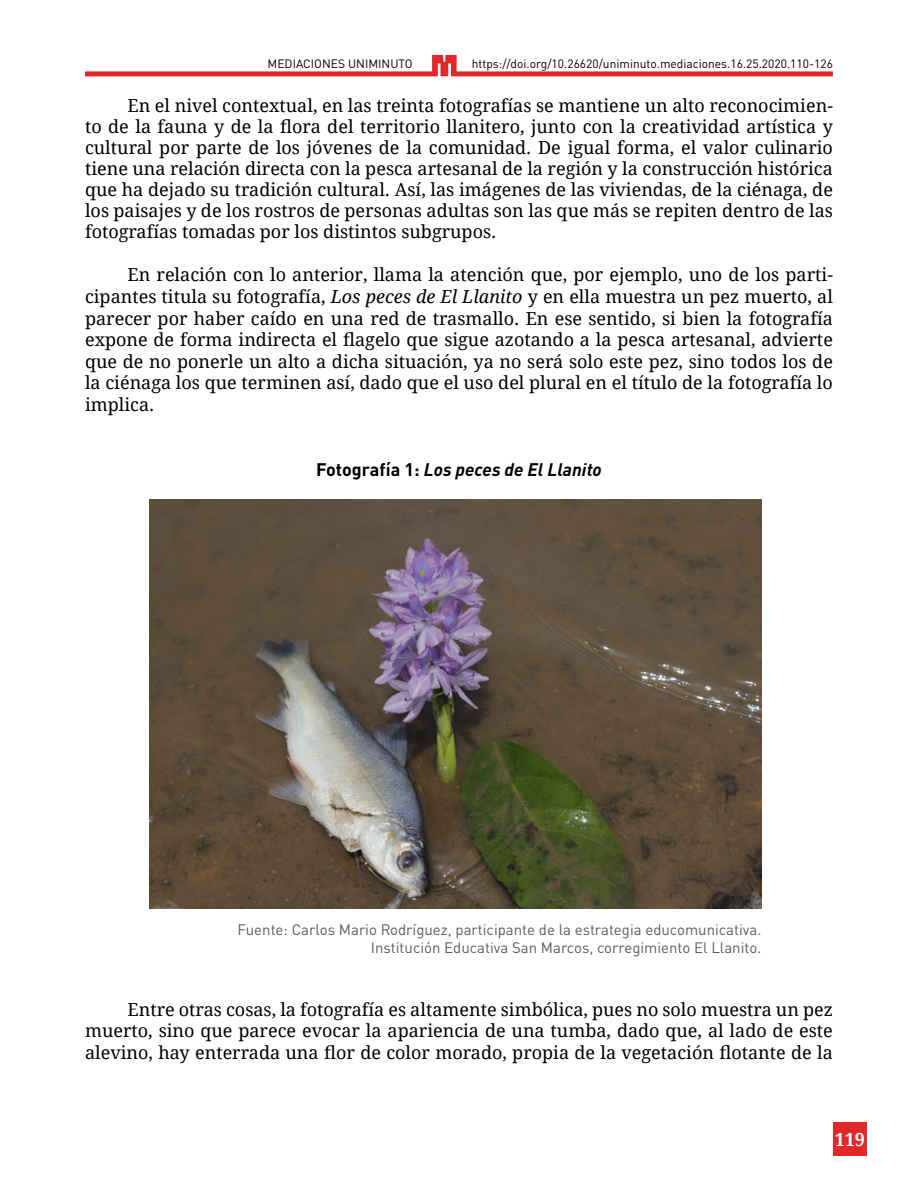
<style>
.page{position:relative;width:918px;height:1188px;background:#fff}
.page>*{position:absolute;margin:0;border:0;box-sizing:border-box;transform-origin:0 0}
.t1{font:18px/21.6px "Droid Serif";color:#000;text-align:justify}
.t2{font:italic 700 18px "DIN Pro";color:#000}
.t3{font:700 18px "Droid Serif";color:#fff}
.t4{font:15px/18px "DIN Pro";color:#5c5c5c;text-align:right}
.t5{font:12px "DIN Pro";color:#000}
.s1{font-style:italic}
.s2{font-style:normal}
</style>
<div class="page">
<svg style="left:85px;top:55px;width:748px;height:21px"></svg>
<img style="left:149px;top:500px;width:612px;height:408px">
<div style="left:833px;top:1122px;width:34px;height:33px;background:#e2272b"></div>
<p class="t5" style="left:268px;top:54px;width:147px">MEDIACIONES UNIMINUTO</p>
<p class="t5" style="left:472px;top:54px;width:363px">https://doi.org/10.26620/uniminuto.mediaciones.16.25.2020.110-126</p>
<p class="t1" style="left:85px;top:94px;width:749px;line-height:21.1px;text-indent:43px">En el nivel contextual, en las treinta fotografías se mantiene un alto reconocimien&shy;to de la fauna y de la flora del territorio llanitero, junto con la creatividad artística y cultural por parte de los jóvenes de la comunidad. De igual forma, el valor culinario tiene una relación directa con la pesca artesanal de la región y la construcción histórica que ha dejado su tradición cultural. Así, las imágenes de las viviendas, de la ciénaga, de los paisajes y de los rostros de personas adultas son las que más se repiten dentro de las fotografías tomadas por los distintos subgrupos.</p>
<p class="t1" style="left:85px;top:264px;width:749px;text-indent:43px">En relación con lo anterior, llama la atención que, por ejemplo, uno de los parti&shy;cipantes titula su fotografía, <span class="s1">Los peces de El Llanito</span> y en ella muestra un pez muerto, al parecer por haber caído en una red de trasmallo. En ese sentido, si bien la fotografía expone de forma indirecta el flagelo que sigue azotando a la pesca artesanal, advierte que de no ponerle un alto a dicha situación, ya no será solo este pez, sino todos los de la ciénaga los que terminen así, dado que el uso del plural en el título de la fotografía lo implica.</p>
<p class="t2" style="left:316px;top:454px;width:287px"><span class="s2">Fotografía 1:</span> Los peces de El Llanito</p>
<p class="t4" style="left:238px;top:919px;width:525px">Fuente: Carlos Mario Rodríguez, participante de la estrategia educomunicativa.<br>Institución Educativa San Marcos, corregimiento El Llanito.</p>
<p class="t1" style="left:85px;top:998px;width:749px;text-indent:43px">Entre otras cosas, la fotografía es altamente simbólica, pues no solo muestra un pez muerto, sino que parece evocar la apariencia de una tumba, dado que, al lado de este alevino, hay enterrada una flor de color morado, propia de la vegetación flotante de la</p>
<p class="t3" style="left:835px;top:1126px;width:32px">119</p>
</div>
